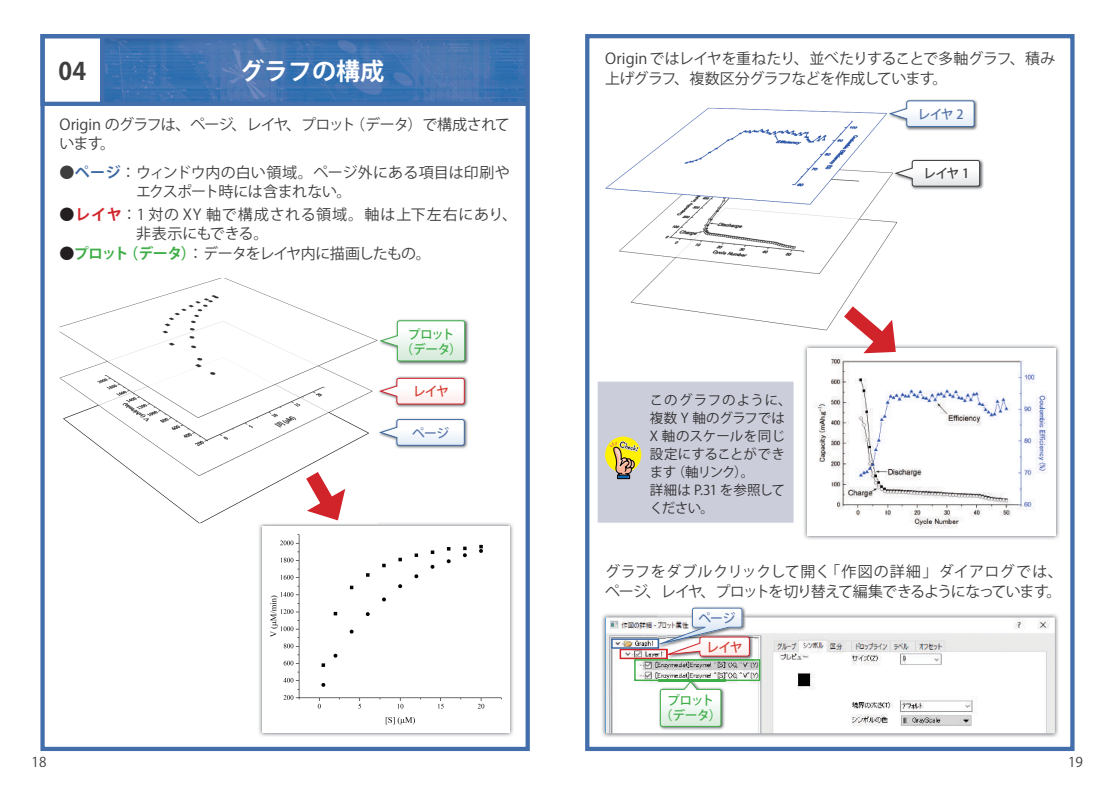
<style>
.page{position:relative;width:1115px;height:800px;background:#fff}
.page>*{position:absolute;margin:0;border:0;box-sizing:border-box;transform-origin:0 0}
.t1{font:700 24px "Koz Go Pr 6 N";color:#fff}
.t2{font:700 24px "Koz Go Pr 6 N";color:#3e3e3f}
.t3{font:15px/19.5px "Koz Go Pr 6 N";letter-spacing:-.025em;color:#3e3e3f}
.t4{font:15px/19.5px "Koz Go Pr 6 N";letter-spacing:.04em;color:#3e3e3f}
.t5{font:15px "Koz Go Pr 6 N";letter-spacing:-.05em;color:#3e3e3f}
.t6{font:13.5px/18px "Koz Go Pr 6 N";letter-spacing:.005em;color:#312f30}
.t7{font:13.5px "Koz Go Pr 6 N";color:#3e3e3f}
.t8{font:500 12.75px/15px "Koz Go Pr 6 N";letter-spacing:-.035em;color:#40ae49;text-align:center}
.t9{font:500 12.75px "Koz Go Pr 6 N";letter-spacing:-.055em;color:#5573a9}
.t10{font:500 12.75px "Koz Go Pr 6 N";letter-spacing:-.08em;color:#d53f33}
.t11{font:500 12.75px "Koz Go Pr 6 N";color:#3e3e3f}
.s1{font-weight:700;color:#3d69a2}
.s2{color:#231f20}
.s3{font-weight:700;color:#d1232a}
.s4{font-weight:700;color:#40ae49}
</style>
<div class="page">
<img style="left:105px;top:39px;width:419px;height:62px">
<div style="left:100px;top:34px;width:429px;height:72px;border:4px solid #426eac"></div>
<div style="left:40px;top:34px;width:489px;height:716px;border:4px solid #426eac"></div>
<div style="left:40px;top:34px;width:64px;height:72px;border:4px solid #426eac"></div>
<div style="left:597px;top:382px;width:196px;height:140px;background:#cbcdda;border:1px solid #cbcdda"></div>
<svg style="left:605px;top:436px;width:36px;height:36px"></svg>
<svg style="left:608px;top:440px;width:31px;height:39px"></svg>
<img style="left:602px;top:614px;width:456px;height:123px">
<img style="left:605px;top:617px;width:449px;height:116px">
<img style="left:60px;top:278px;width:318px;height:245px">
<img style="left:259px;top:523px;width:254px;height:213px">
<img style="left:258px;top:522px;width:120px;height:1px">
<img style="left:262px;top:527px;width:247px;height:205px">
<img style="left:605px;top:108px;width:292px;height:223px">
<img style="left:804px;top:345px;width:255px;height:194px">
<img style="left:806px;top:348px;width:248px;height:187px">
<div style="left:585px;top:34px;width:489px;height:716px;border:4px solid #426eac"></div>
<svg style="left:293px;top:457px;width:56px;height:69px"></svg>
<img style="left:396px;top:376px;width:72px;height:32px">
<svg style="left:377px;top:377px;width:88px;height:28px"></svg>
<img style="left:396px;top:419px;width:72px;height:30px">
<svg style="left:377px;top:418px;width:88px;height:28px"></svg>
<img style="left:397px;top:319px;width:72px;height:46px">
<svg style="left:379px;top:320px;width:86px;height:42px"></svg>
<svg style="left:829px;top:292px;width:74px;height:69px"></svg>
<img style="left:905px;top:99px;width:73px;height:32px">
<img style="left:887px;top:127px;width:10px;height:4px">
<svg style="left:887px;top:100px;width:87px;height:27px"></svg>
<img style="left:893px;top:158px;width:90px;height:32px">
<svg style="left:892px;top:159px;width:88px;height:28px"></svg>
<img style="left:658px;top:727px;width:67px;height:3px">
<svg style="left:611px;top:607px;width:149px;height:120px"></svg>
<h1 class="t2" style="left:59px;top:57px;width:29px">04</h1>
<h1 class="t1" style="left:240px;top:57px;width:145px">グラフの構成</h1>
<p class="t3" style="left:60px;top:115px;width:451px">Origin のグラフは、ページ、レイヤ、プロット（データ）で構成されています。</p>
<p class="t3" style="left:136px;top:163px;width:375px;text-indent:-77px">●<span class="s1">ページ</span>：ウィンドウ内の白い領域。ページ外にある項目は印刷やエクスポート時には含まれない。</p>
<p class="t4" style="left:136px;top:205px;width:382px;text-indent:-77px"><span class="s2">●</span><span class="s3">レイヤ</span>：1 対の XY 軸で構成される領域。軸は上下左右にあり、非表示にもできる。</p>
<p class="t5" style="left:60px;top:245px;width:372px"><span class="s2">●</span><span class="s4">プロット（データ）</span>：データをレイヤ内に描画したもの。</p>
<p class="t8" style="left:400px;top:327px;width:63px">プロット（データ）</p>
<p class="t10" style="left:412px;top:384px;width:38px">レイヤ</p>
<p class="t9" style="left:412px;top:425px;width:38px">ページ</p>
<p class="t3" style="left:605px;top:49px;width:451px">Origin ではレイヤを重ねたり、並べたりすることで多軸グラフ、積み上げグラフ、複数区分グラフなどを作成しています。</p>
<p class="t9" style="left:917px;top:107px;width:48px">レイヤ 2</p>
<p class="t6" style="left:649px;top:391px;width:143px">このグラフのように、複数 Y 軸のグラフでは<br>X 軸のスケールを同じ設定にすることができます（軸リンク）。<br>詳細は P.31 を参照してください。</p>
<p class="t11" style="left:922px;top:166px;width:48px">レイヤ 1</p>
<p class="t3" style="left:605px;top:562px;width:459px">グラフをダブルクリックして開く「作図の詳細」ダイアログでは、ページ、レイヤ、プロットを切り替えて編集できるようになっています。</p>
<p class="t9" style="left:698px;top:610px;width:38px">ページ</p>
<p class="t10" style="left:706px;top:639px;width:38px">レイヤ</p>
<p class="t8" style="left:659px;top:692px;width:63px">プロット（データ）</p>
<p class="t7" style="left:32px;top:754px;width:16px">18</p>
<p class="t7" style="left:1067px;top:754px;width:16px">19</p>
</div>
